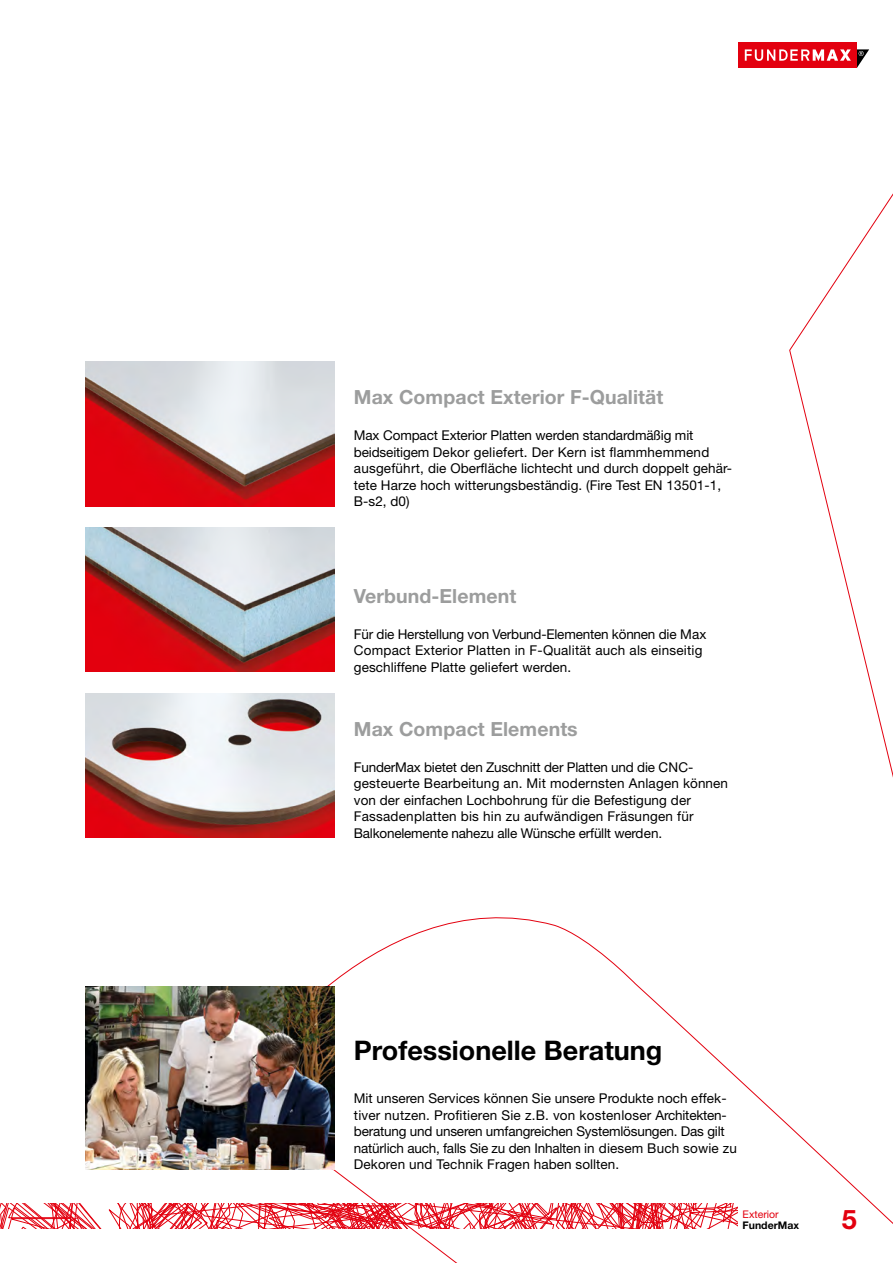
<style>
.page{position:relative;width:893px;height:1263px;background:#fff}
.page>*{position:absolute;margin:0;border:0;box-sizing:border-box;transform-origin:0 0}
.t1{font:700 27px "Helvetica Neue LT Pro";color:#000}
.t2{font:700 27px "Helvetica Neue LT Pro";color:#e3000f}
.t3{font:700 19.5px "Helvetica Neue LT Pro";letter-spacing:.005em;color:#9c9d9d}
.t4{font:13.5px/16.5px "Helvetica Neue LT Pro";letter-spacing:.005em;color:#000}
.t5{font:700 10.5px "Helvetica Neue LT Pro";color:#000}
.t6{font:10.5px "Helvetica Neue LT Pro";color:#e3000f}
</style>
<div class="page">
<div style="left:738px;top:43px;width:119px;height:25px;background:#e3000f"></div>
<svg style="left:745px;top:49px;width:124px;height:19px"></svg>
<svg style="left:0;top:1203px;width:230px;height:26px"></svg>
<svg style="left:230px;top:917px;width:663px;height:346px"></svg>
<img style="left:85px;top:361px;width:249px;height:145px">
<img style="left:85px;top:693px;width:249px;height:145px">
<img style="left:85px;top:527px;width:249px;height:145px">
<svg style="left:789px;top:193px;width:104px;height:949px"></svg>
<img style="left:85px;top:986px;width:249px;height:183px">
<h2 class="t3" style="left:354px;top:385px;width:311px">Max Compact Exterior F-Qualität</h2>
<p class="t4" style="left:354px;top:427px;width:380px">Max Compact Exterior Platten werden standardmäßig mit beidseitigem Dekor geliefert. Der Kern ist flammhemmend ausgeführt, die Oberfläche lichtecht und durch doppelt gehär&shy;tete Harze hoch witterungsbeständig. (Fire Test EN 13501-1, B-s2, d0)</p>
<h2 class="t3" style="left:354px;top:584px;width:164px">Verbund-Element</h2>
<p class="t4" style="left:354px;top:625px;width:354px">Für die Herstellung von Verbund-Elementen können die Max<br>Compact Exterior Platten in F-Qualität auch als einseitig geschliffene Platte geliefert werden.</p>
<h2 class="t3" style="left:354px;top:716px;width:225px">Max Compact Elements</h2>
<p class="t4" style="left:354px;top:758px;width:376px">FunderMax bietet den Zuschnitt der Platten und die CNC&shy;gesteuerte Bearbeitung an. Mit modernsten Anlagen können von der einfachen Lochbohrung für die Befestigung der Fassadenplatten bis hin zu aufwändigen Fräsungen für Balkonelemente nahezu alle Wünsche erfüllt werden.</p>
<h1 class="t1" style="left:354px;top:1033px;width:310px">Professionelle Beratung</h1>
<p class="t4" style="left:354px;top:1090px;width:385px">Mit unseren Services können Sie unsere Produkte noch effek&shy;tiver nutzen. Profitieren Sie z.B. von kostenloser Architekten&shy;beratung und unseren umfangreichen Systemlösungen. Das gilt natürlich auch, falls Sie zu den Inhalten in diesem Buch sowie zu Dekoren und Technik Fragen haben sollten.</p>
<p class="t6" style="left:743px;top:1208px;width:38px">Exterior</p>
<p class="t5" style="left:743px;top:1218px;width:58px">FunderMax</p>
<h1 class="t2" style="left:842px;top:1202px;width:17px">5</h1>
</div>
